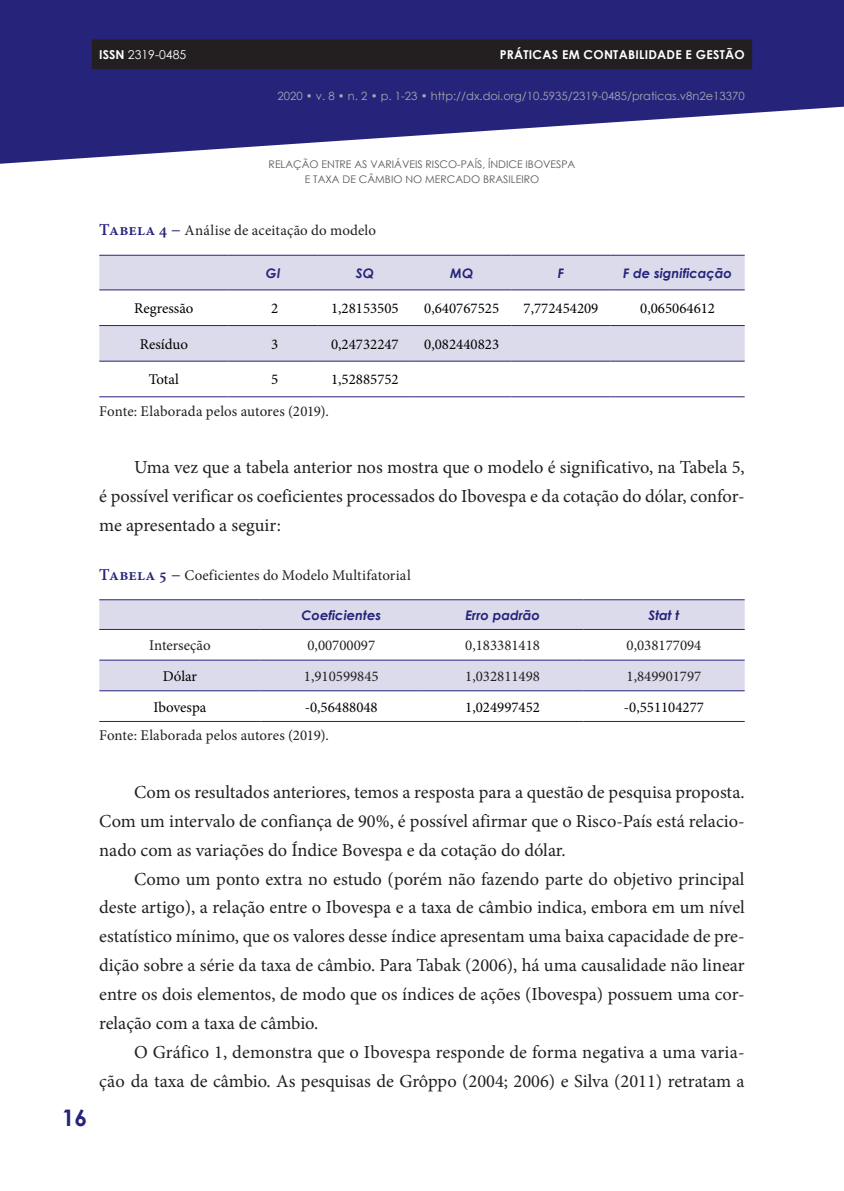
<style>
.page{position:relative;width:844px;height:1191px;background:#fff}
.page>*{position:absolute;margin:0;border:0;box-sizing:border-box;transform-origin:0 0}
.t1{font:700 22.75px "Century Gothic";color:#26237b}
.t2{font:18.38px/28.9px "Minion Pro";color:#231f20;text-align:justify}
.t3{font:14.88px "Minion Pro";color:#231f20}
.t4{font:14.88px "Minion Pro";color:#000}
.t5{font:italic 700 13.12px "Century Gothic";color:#26237b}
.t6{font:700 12.25px "Century Gothic";letter-spacing:.02em;color:#fff}
.t7{font:12.25px "Century Gothic";color:#fff}
.t8{font:11.38px "Century Gothic";color:#a8a9ad}
.t9{font:10.5px/15.8px "Century Gothic";color:#57585a;text-align:center}
.s1{font-weight:700}
.s2{font-weight:600;font-size:16.62px;color:#26237b}
</style>
<div class="page">
<svg style="left:0;top:0;width:843px;height:164px;fill:#26237b"></svg>
<div style="left:92px;top:39px;width:660px;height:30px;background:#231f20"></div>
<svg style="left:99px;top:256px;width:645px;height:105px;fill:#dcdbeb"></svg>
<hr style="left:99px;top:255px;width:129px;height:1px;background:#26237b">
<hr style="left:228px;top:255px;width:89px;height:1px;background:#26237b">
<hr style="left:317px;top:255px;width:95px;height:1px;background:#26237b">
<hr style="left:412px;top:255px;width:99px;height:1px;background:#26237b">
<hr style="left:511px;top:255px;width:99px;height:1px;background:#26237b">
<hr style="left:610px;top:255px;width:134px;height:1px;background:#26237b">
<hr style="left:99px;top:289px;width:129px;height:1px;background:#26237b">
<hr style="left:228px;top:289px;width:89px;height:1px;background:#26237b">
<hr style="left:317px;top:289px;width:95px;height:1px;background:#26237b">
<hr style="left:412px;top:289px;width:99px;height:1px;background:#26237b">
<hr style="left:511px;top:289px;width:99px;height:1px;background:#26237b">
<hr style="left:610px;top:289px;width:134px;height:1px;background:#26237b">
<hr style="left:99px;top:325px;width:129px;height:1px;background:#26237b">
<hr style="left:228px;top:325px;width:89px;height:1px;background:#26237b">
<hr style="left:317px;top:325px;width:95px;height:1px;background:#26237b">
<hr style="left:412px;top:325px;width:99px;height:1px;background:#26237b">
<hr style="left:511px;top:325px;width:99px;height:1px;background:#26237b">
<hr style="left:610px;top:325px;width:134px;height:1px;background:#26237b">
<hr style="left:99px;top:361px;width:129px;height:1px;background:#26237b">
<hr style="left:228px;top:361px;width:89px;height:1px;background:#26237b">
<hr style="left:317px;top:361px;width:95px;height:1px;background:#26237b">
<hr style="left:412px;top:361px;width:99px;height:1px;background:#26237b">
<hr style="left:511px;top:361px;width:99px;height:1px;background:#26237b">
<hr style="left:610px;top:361px;width:134px;height:1px;background:#26237b">
<hr style="left:99px;top:396px;width:129px;height:1px;background:#26237b">
<hr style="left:228px;top:396px;width:89px;height:1px;background:#26237b">
<hr style="left:317px;top:396px;width:95px;height:1px;background:#26237b">
<hr style="left:412px;top:396px;width:99px;height:1px;background:#26237b">
<hr style="left:511px;top:396px;width:99px;height:1px;background:#26237b">
<hr style="left:610px;top:396px;width:134px;height:1px;background:#26237b">
<svg style="left:99px;top:600px;width:645px;height:90px;fill:#dcdbeb"></svg>
<hr style="left:99px;top:599px;width:161px;height:1px;background:#26237b">
<hr style="left:260px;top:599px;width:162px;height:1px;background:#26237b">
<hr style="left:422px;top:599px;width:161px;height:1px;background:#26237b">
<hr style="left:583px;top:599px;width:161px;height:1px;background:#26237b">
<hr style="left:99px;top:629px;width:161px;height:1px;background:#26237b">
<hr style="left:260px;top:629px;width:162px;height:1px;background:#26237b">
<hr style="left:422px;top:629px;width:161px;height:1px;background:#26237b">
<hr style="left:583px;top:629px;width:161px;height:1px;background:#26237b">
<hr style="left:99px;top:659px;width:161px;height:1px;background:#26237b">
<hr style="left:260px;top:659px;width:162px;height:1px;background:#26237b">
<hr style="left:422px;top:659px;width:161px;height:1px;background:#26237b">
<hr style="left:583px;top:659px;width:161px;height:1px;background:#26237b">
<hr style="left:99px;top:690px;width:161px;height:1px;background:#26237b">
<hr style="left:260px;top:690px;width:162px;height:1px;background:#26237b">
<hr style="left:422px;top:690px;width:161px;height:1px;background:#26237b">
<hr style="left:583px;top:690px;width:161px;height:1px;background:#26237b">
<hr style="left:99px;top:721px;width:161px;height:1px;background:#26237b">
<hr style="left:260px;top:721px;width:162px;height:1px;background:#26237b">
<hr style="left:422px;top:721px;width:161px;height:1px;background:#26237b">
<hr style="left:583px;top:721px;width:161px;height:1px;background:#26237b">
<p class="t7" style="left:99px;top:46px;width:88px"><span class="s1">ISSN</span> 2319-0485</p>
<p class="t6" style="left:499px;top:45px;width:246px">PRÁTICAS EM CONTABILIDADE E GESTÃO</p>
<p class="t8" style="left:277px;top:88px;width:468px">2020 • v. 8 • n. 2 • p. 1-23 • http://dx.doi.org/10.5935/2319-0485/praticas.v8n2e13370</p>
<p class="t9" style="left:268px;top:156px;width:308px">RELAÇÃO ENTRE AS VARIÁVEIS RISCO-PAÍS, ÍNDICE IBOVESPA<br>E TAXA DE CÂMBIO NO MERCADO BRASILEIRO</p>
<p class="t3" style="left:99px;top:221px;width:278px"><span class="s2">Tabela 4 −</span> Análise de aceitação do modelo</p>
<p class="t5" style="left:266px;top:263px;width:16px">Gl</p>
<p class="t5" style="left:356px;top:263px;width:19px">SQ</p>
<p class="t5" style="left:450px;top:263px;width:24px">MQ</p>
<p class="t5" style="left:557px;top:263px;width:8px">F</p>
<p class="t5" style="left:623px;top:263px;width:110px">F de significação</p>
<p class="t4" style="left:134px;top:298px;width:61px">Regressão</p>
<p class="t4" style="left:271px;top:298px;width:9px">2</p>
<p class="t4" style="left:331px;top:298px;width:69px">1,28153505</p>
<p class="t4" style="left:424px;top:298px;width:76px">0,640767525</p>
<p class="t4" style="left:523px;top:298px;width:76px">7,772454209</p>
<p class="t4" style="left:640px;top:298px;width:76px">0,065064612</p>
<p class="t4" style="left:140px;top:334px;width:50px">Resíduo</p>
<p class="t4" style="left:271px;top:334px;width:9px">3</p>
<p class="t4" style="left:331px;top:334px;width:69px">0,24732247</p>
<p class="t4" style="left:424px;top:334px;width:76px">0,082440823</p>
<p class="t4" style="left:149px;top:370px;width:32px">Total</p>
<p class="t4" style="left:271px;top:370px;width:9px">5</p>
<p class="t4" style="left:331px;top:370px;width:69px">1,52885752</p>
<p class="t3" style="left:99px;top:401px;width:231px">Fonte: Elaborada pelos autores (2019).</p>
<p class="t2" style="left:99px;top:453px;width:646px;text-indent:35px">Uma vez que a tabela anterior nos mostra que o modelo é significativo, na Tabela 5, é possível verificar os coeficientes processados do Ibovespa e da cotação do dólar, confor&shy;me apresentado a seguir:</p>
<p class="t3" style="left:99px;top:565px;width:313px"><span class="s2">Tabela 5 −</span> Coeficientes do Modelo Multifatorial</p>
<p class="t5" style="left:301px;top:605px;width:81px">Coeficientes</p>
<p class="t5" style="left:465px;top:605px;width:76px">Erro padrão</p>
<p class="t5" style="left:648px;top:605px;width:32px">Stat t</p>
<p class="t3" style="left:149px;top:635px;width:63px">Interseção</p>
<p class="t3" style="left:307px;top:635px;width:69px">0,00700097</p>
<p class="t3" style="left:465px;top:635px;width:76px">0,183381418</p>
<p class="t3" style="left:626px;top:635px;width:76px">0,038177094</p>
<p class="t4" style="left:163px;top:666px;width:36px">Dólar</p>
<p class="t3" style="left:304px;top:666px;width:76px">1,910599845</p>
<p class="t3" style="left:465px;top:666px;width:76px">1,032811498</p>
<p class="t3" style="left:626px;top:666px;width:76px">1,849901797</p>
<p class="t4" style="left:153px;top:697px;width:54px">Ibovespa</p>
<p class="t4" style="left:305px;top:697px;width:74px">-0,56488048</p>
<p class="t4" style="left:465px;top:697px;width:76px">1,024997452</p>
<p class="t4" style="left:623px;top:697px;width:82px">-0,551104277</p>
<p class="t3" style="left:99px;top:725px;width:231px">Fonte: Elaborada pelos autores (2019).</p>
<p class="t1" style="left:62px;top:1100px;width:27px">16</p>
<p class="t2" style="left:99px;top:777px;width:646px;text-indent:35px">Com os resultados anteriores, temos a resposta para a questão de pesquisa proposta.<br>Com um intervalo de confiança de 90%, é possível afirmar que o Risco-País está relacio&shy;nado com as variações do Índice Bovespa e da cotação do dólar.</p>
<p class="t2" style="left:99px;top:864px;width:646px;text-indent:35px">Como um ponto extra no estudo (porém não fazendo parte do objetivo principal deste artigo), a relação entre o Ibovespa e a taxa de câmbio indica, embora em um nível estatístico mínimo, que os valores desse índice apresentam uma baixa capacidade de pre&shy;dição sobre a série da taxa de câmbio. Para Tabak (2006), há uma causalidade não linear entre os dois elementos, de modo que os índices de ações (Ibovespa) possuem uma cor&shy;relação com a taxa de câmbio.</p>
<p class="t2" style="left:99px;top:1037px;width:646px;text-align:right">O Gráfico 1, demonstra que o Ibovespa responde de forma negativa a uma varia-<br>ção da taxa de câmbio. As pesquisas de Grôppo (2004; 2006) e Silva (2011) retratam a</p>
</div>
